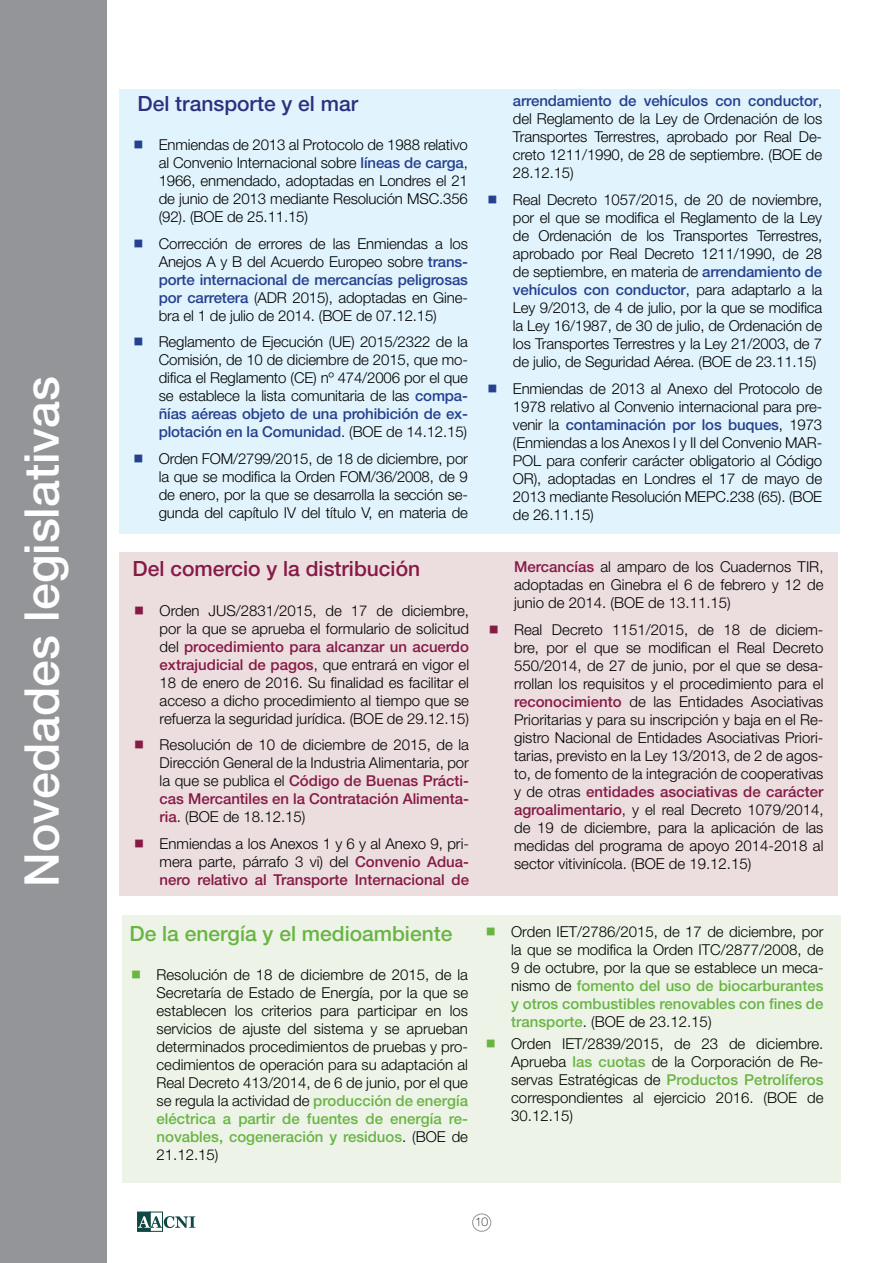
<style>
.page{position:relative;width:893px;height:1263px;background:#fff}
.page>*{position:absolute;margin:0;border:0;box-sizing:border-box;transform-origin:0 0}
.t1{font:500 48px "Helvetica Neue LT Std";color:#fff}
.t2{font:500 21px "Helvetica Neue LT Std";color:#69b445}
.t3{font:500 21px "Helvetica Neue LT Std";color:#851a45}
.t4{font:500 21px "Helvetica Neue LT Std";color:#2e307f}
.t5{font:300 15px/18px "Helvetica Neue LT Std";color:#000;text-align:justify}
.t6{font:100 12px "Helvetica Neue LT Std";color:#000}
.s1{font-weight:500;color:#25408f}
.s2{font-weight:500;color:#851a45}
.s3{font-weight:500;color:#69b445}
</style>
<div class="page">
<div style="left:150px;top:1212px;width:13px;height:19px;border:1px solid #0e4744"></div>
<div style="left:137px;top:1212px;width:13px;height:19px;background:#0e4744"></div>
<svg style="left:138px;top:1216px;width:57px;height:12px"></svg>
<div style="left:0;top:0;width:106px;height:1263px;background:#939598"></div>
<div style="left:119px;top:553px;width:719px;height:343px;background:#ecdddf"></div>
<div style="left:119px;top:89px;width:721px;height:444px;background:#e1f4fd"></div>
<div style="left:122px;top:915px;width:718px;height:267px;background:#edf4e7"></div>
<div style="left:472px;top:1214px;width:19px;height:17px;border:1px solid #939598;border-radius:50%"></div>
<h1 class="t1" style="left:13px;top:887px;width:512px;rotate:-90deg">Novedades legislativas</h1>
<h2 class="t4" style="left:138px;top:91px;width:222px">Del transporte y el mar</h2>
<p class="t5" style="left:159px;top:135px;width:311px">Enmiendas de 2013 al Protocolo de 1988 relativo al Convenio Internacional sobre <span class="s1">líneas de carga</span>, 1966, enmendado, adoptadas en Londres el 21 de junio de 2013 mediante Resolución MSC.356 (92). (BOE de 25.11.15)</p>
<p class="t5" style="left:159px;top:234px;width:311px">Corrección de errores de las Enmiendas a los Anejos A y B del Acuerdo Europeo sobre <span class="s1">trans&shy;porte internacional de mercancías peligrosas por carretera</span> (ADR 2015), adoptadas en Gine&shy;bra el 1 de julio de 2014. (BOE de 07.12.15)</p>
<p class="t5" style="left:159px;top:332px;width:311px">Reglamento de Ejecución (UE) 2015/2322 de la Comisión, de 10 de diciembre de 2015, que mo&shy;difica el Reglamento (CE) nº 474/2006 por el que se establece la lista comunitaria de las <span class="s1">compa&shy;ñías aéreas objeto de una prohibición de ex&shy;plotación en la Comunidad</span>. (BOE de 14.12.15)</p>
<p class="t5" style="left:159px;top:449px;width:311px">Orden FOM/2799/2015, de 18 de diciembre, por la que se modifica la Orden FOM/36/2008, de 9 de enero, por la que se desarrolla la sección se&shy;gunda del capítulo IV del título V, en materia de</p>
<h2 class="t3" style="left:133px;top:556px;width:289px">Del comercio y la distribución</h2>
<p class="t5" style="left:160px;top:601px;width:311px">Orden JUS/2831/2015, de 17 de diciembre, por la que se aprueba el formulario de solicitud del <span class="s2">procedimiento para alcanzar un acuerdo extrajudicial de pagos</span>, que entrará en vigor el 18 de enero de 2016. Su finalidad es facilitar el acceso a dicho procedimiento al tiempo que se refuerza la seguridad jurídica. (BOE de 29.12.15)</p>
<p class="t5" style="left:160px;top:735px;width:311px">Resolución de 10 de diciembre de 2015, de la Dirección General de la Industria Alimentaria, por la que se publica el <span class="s2">Código de Buenas Prácti&shy;cas Mercantiles en la Contratación Alimenta&shy;ria</span>. (BOE de 18.12.15)</p>
<p class="t5" style="left:160px;top:834px;width:311px">Enmiendas a los Anexos 1 y 6 y al Anexo 9, pri&shy;mera parte, párrafo 3 vi) del <span class="s2">Convenio Adua&shy;nero relativo al Transporte Internacional de</span></p>
<h2 class="t2" style="left:130px;top:921px;width:324px">De la energía y el medioambiente</h2>
<p class="t5" style="left:157px;top:965px;width:313px">Resolución de 18 de diciembre de 2015, de la Secretaría de Estado de Energía, por la que se establecen los criterios para participar en los servicios de ajuste del sistema y se aprueban determinados procedimientos de pruebas y pro&shy;cedimientos de operación para su adaptación al Real Decreto 413/2014, de 6 de junio, por el que se regula la actividad de <span class="s3">producción de energía eléctrica a partir de fuentes de energía re&shy;novables, cogeneración y residuos</span>. (BOE de 21.12.15)</p>
<p class="t6" style="left:475px;top:1215px;width:15px">10</p>
<p class="t5" style="left:513px;top:92px;width:311px"><span class="s1">arrendamiento de vehículos con conductor</span>, del Reglamento de la Ley de Ordenación de los Transportes Terrestres, aprobado por Real De&shy;creto 1211/1990, de 28 de septiembre. (BOE de 28.12.15)</p>
<p class="t5" style="left:513px;top:190px;width:311px">Real Decreto 1057/2015, de 20 de noviembre, por el que se modifica el Reglamento de la Ley de Ordenación de los Transportes Terrestres, aprobado por Real Decreto 1211/1990, de 28 de septiembre, en materia de <span class="s1">arrendamiento de vehículos con conductor</span>, para adaptarlo a la Ley 9/2013, de 4 de julio, por la que se modifica la Ley 16/1987, de 30 de julio, de Ordenación de los Transportes Terrestres y la Ley 21/2003, de 7 de julio, de Seguridad Aérea. (BOE de 23.11.15)</p>
<p class="t5" style="left:513px;top:379px;width:311px">Enmiendas de 2013 al Anexo del Protocolo de 1978 relativo al Convenio internacional para pre&shy;venir la <span class="s1">contaminación por los buques</span>, 1973 (Enmiendas a los Anexos I y II del Convenio MAR-POL para conferir carácter obligatorio al Código OR), adoptadas en Londres el 17 de mayo de 2013 mediante Resolución MEPC.238 (65). (BOE de 26.11.15)</p>
<p class="t5" style="left:514px;top:557px;width:311px"><span class="s2">Mercancías</span> al amparo de los Cuadernos TIR, adoptadas en Ginebra el 6 de febrero y 12 de junio de 2014. (BOE de 13.11.15)</p>
<p class="t5" style="left:514px;top:620px;width:311px">Real Decreto 1151/2015, de 18 de diciem&shy;bre, por el que se modifican el Real Decreto 550/2014, de 27 de junio, por el que se desa&shy;rrollan los requisitos y el procedimiento para el <span class="s2">reconocimiento</span> de las Entidades Asociativas Prioritarias y para su inscripción y baja en el Re&shy;gistro Nacional de Entidades Asociativas Priori&shy;tarias, previsto en la Ley 13/2013, de 2 de agos&shy;to, de fomento de la integración de cooperativas y de otras <span class="s2">entidades asociativas de carácter agroalimentario</span>, y el real Decreto 1079/2014, de 19 de diciembre, para la aplicación de las medidas del programa de apoyo 2014-2018 al sector vitivinícola. (BOE de 19.12.15)</p>
<p class="t5" style="left:511px;top:922px;width:314px">Orden IET/2786/2015, de 17 de diciembre, por la que se modifica la Orden ITC/2877/2008, de 9 de octubre, por la que se establece un meca&shy;nismo de <span class="s3">fomento del uso de biocarburantes y otros combustibles renovables con fines de transporte</span>. (BOE de 23.12.15)</p>
<p class="t5" style="left:511px;top:1034px;width:314px">Orden IET/2839/2015, de 23 de diciembre.<br>Aprueba <span class="s3">las cuotas</span> de la Corporación de Re&shy;servas Estratégicas de <span class="s3">Productos Petrolíferos </span>correspondientes al ejercicio 2016. (BOE de 30.12.15)</p>
</div>
